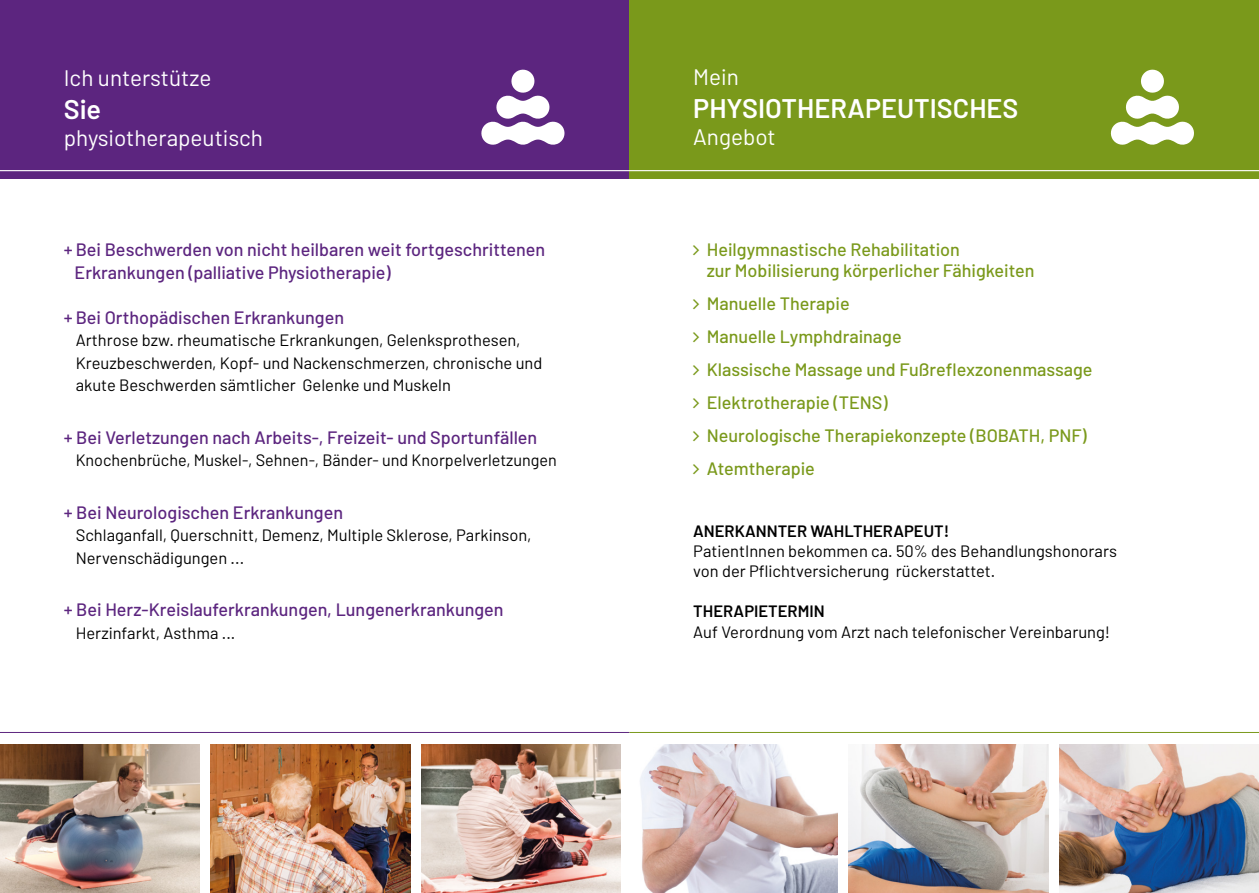
<style>
.page{position:relative;width:1259px;height:893px;background:#fff}
.page>*{position:absolute;margin:0;border:0;box-sizing:border-box;transform-origin:0 0}
.t1{font:600 27px "Barlow";color:#fff}
.t2{font:22.5px "Barlow";color:#fff}
.t3{font:500 18px "Barlow";color:#5c257f}
.t4{font:500 18px/21px "Barlow";color:#7a991b}
.t5{font:16.5px/22.5px "Barlow";color:#000}
.t6{font:600 16.5px "Barlow";color:#000}
</style>
<div class="page">
<div style="left:0;top:0;width:629px;height:179px;background:#5c257f"></div>
<div style="left:629px;top:0;width:630px;height:179px;background:#7a991b"></div>
<hr style="left:0;top:170px;width:1259px;height:1px;background:#fff">
<img style="left:422px;top:745px;width:199px;height:148px">
<img style="left:1059px;top:745px;width:200px;height:148px">
<img style="left:211px;top:745px;width:199px;height:148px">
<img style="left:849px;top:745px;width:199px;height:148px">
<img style="left:0;top:745px;width:199px;height:148px">
<img style="left:640px;top:745px;width:197px;height:148px">
<hr style="left:0;top:732px;width:629px;height:1px;background:#5c257f">
<hr style="left:629px;top:732px;width:630px;height:1px;background:#7a991b">
<svg style="left:481px;top:69px;width:84px;height:76px"></svg>
<svg style="left:1110px;top:69px;width:84px;height:76px"></svg>
<p class="t2" style="left:64px;top:64px;width:149px">Ich unterstütze</p>
<p class="t1" style="left:64px;top:92px;width:39px">Sie</p>
<p class="t2" style="left:64px;top:124px;width:201px">physiotherapeutisch</p>
<p class="t3" style="left:64px;top:238px;width:483px">+ Bei Beschwerden von nicht heilbaren weit fortgeschrittenen</p>
<p class="t3" style="left:75px;top:261px;width:318px">Erkrankungen (palliative Physiotherapie)</p>
<p class="t3" style="left:64px;top:306px;width:282px">+ Bei Orthopädischen Erkrankungen</p>
<p class="t5" style="left:76px;top:329px;width:468px">Arthrose bzw. rheumatische Erkrankungen, Gelenksprothesen,<br>Kreuzbeschwerden, Kopf- und Nackenschmerzen, chronische und akute Beschwerden sämtlicher Gelenke und Muskeln</p>
<p class="t3" style="left:64px;top:426px;width:475px">+ Bei Verletzungen nach Arbeits-, Freizeit- und Sportunfällen</p>
<p class="t5" style="left:76px;top:449px;width:483px">Knochenbrüche, Muskel-, Sehnen-, Bänder- und Knorpelverletzungen</p>
<p class="t3" style="left:64px;top:501px;width:281px">+ Bei Neurologischen Erkrankungen</p>
<p class="t5" style="left:76px;top:524px;width:457px">Schlaganfall, Querschnitt, Demenz, Multiple Sklerose, Parkinson,<br>Nervenschädigungen ...</p>
<p class="t3" style="left:64px;top:598px;width:441px">+ Bei Herz-Kreislauferkrankungen, Lungenerkrankungen</p>
<p class="t5" style="left:76px;top:621px;width:161px">Herzinfarkt, Asthma ...</p>
<p class="t2" style="left:693px;top:63px;width:47px">Mein</p>
<p class="t1" style="left:693px;top:91px;width:327px">PHYSIOTHERAPEUTISCHES</p>
<p class="t2" style="left:693px;top:123px;width:84px">Angebot</p>
<p class="t4" style="left:707px;top:239px;width:329px">Heilgymnastische Rehabilitation<br>zur Mobilisierung körperlicher Fähigkeiten</p>
<p class="t4" style="left:707px;top:293px;width:144px">Manuelle Therapie</p>
<p class="t4" style="left:707px;top:326px;width:196px">Manuelle Lymphdrainage</p>
<p class="t4" style="left:707px;top:359px;width:387px">Klassische Massage und Fußreflexzonenmassage</p>
<p class="t4" style="left:707px;top:392px;width:182px">Elektrotherapie (TENS)</p>
<p class="t4" style="left:707px;top:425px;width:381px">Neurologische Therapiekonzepte (BOBATH, PNF)</p>
<p class="t4" style="left:707px;top:458px;width:110px">Atemtherapie</p>
<p class="t6" style="left:693px;top:521px;width:258px">ANERKANNTER WAHLTHERAPEUT!</p>
<p class="t5" style="left:693px;top:541px;width:425px;line-height:19.8px">PatientInnen bekommen ca. 50% des Behandlungshonorars von der Pflichtversicherung rückerstattet.</p>
<p class="t6" style="left:693px;top:600px;width:133px">THERAPIETERMIN</p>
<p class="t5" style="left:693px;top:621px;width:418px">Auf Verordnung vom Arzt nach telefonischer Vereinbarung!</p>
</div>
